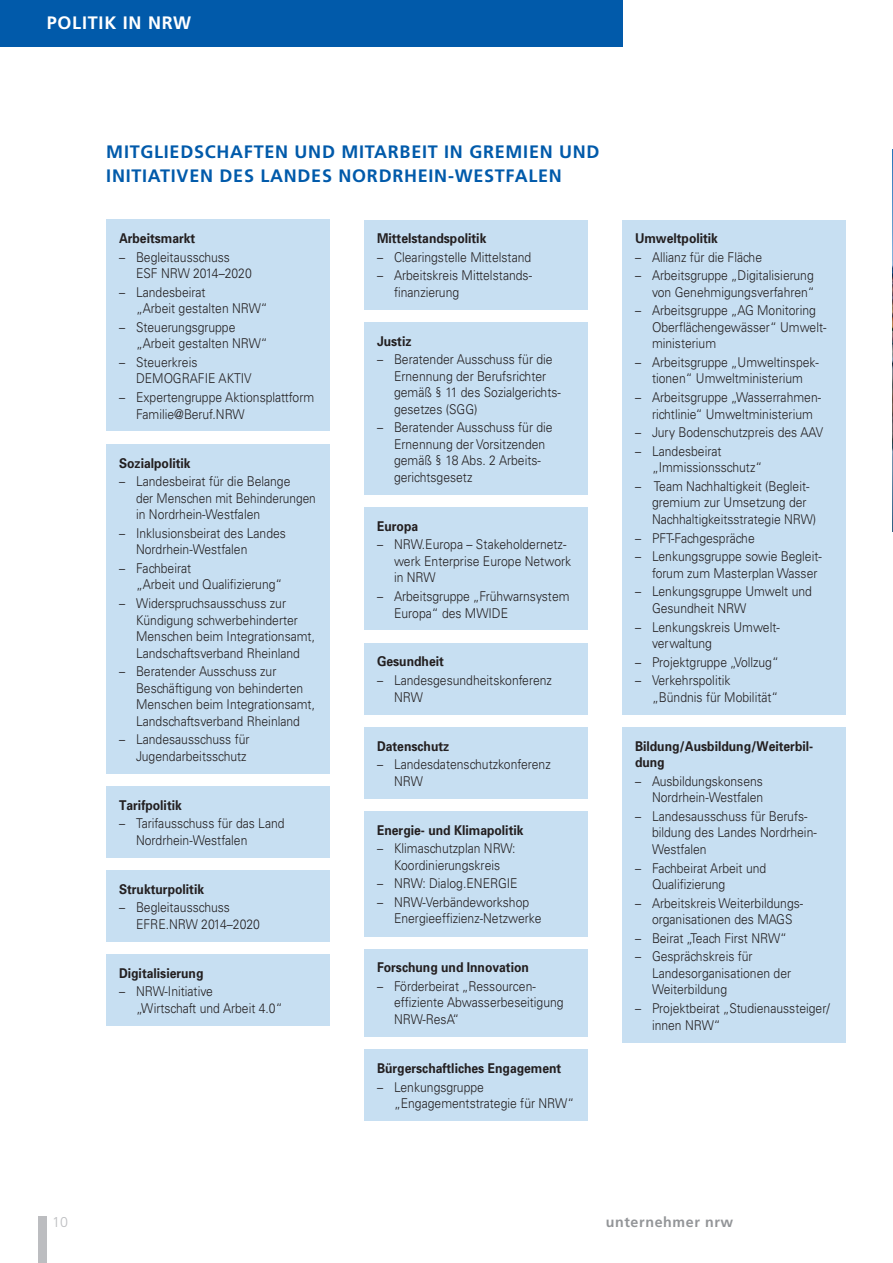
<style>
.page{position:relative;width:893px;height:1263px;background:#fff}
.page>*{position:absolute;margin:0;border:0;box-sizing:border-box;transform-origin:0 0}
.t1{font:700 18px/24px "Frutiger LT Std";letter-spacing:.04em;color:#015aaa}
.t2{font:700 18px "Frutiger LT Std";color:#fff}
.t3{font:700 14.25px "Frutiger LT Std";letter-spacing:.04em;color:#939598}
.t4{font:300 14.25px "Frutiger LT Std";color:#bcbdc0}
.t5{font:300 13.5px/16.5px "Univers";color:#231f20;scale:.9 1}
.t6{font:700 13.5px/16.5px "Univers";color:#231f20;scale:.9 1}
</style>
<div class="page">
<div style="left:38px;top:1216px;width:9px;height:47px;background:#bcbdc0"></div>
<div style="left:0;top:0;width:622px;height:47px;background:#015aaa"></div>
<img style="left:892px;top:150px;width:1px;height:382px">
<div style="left:106px;top:220px;width:224px;height:211px;background:#c7dff2"></div>
<div style="left:106px;top:444px;width:224px;height:329px;background:#c7dff2"></div>
<div style="left:106px;top:786px;width:224px;height:72px;background:#c7dff2"></div>
<div style="left:106px;top:870px;width:224px;height:72px;background:#c7dff2"></div>
<div style="left:106px;top:954px;width:224px;height:72px;background:#c7dff2"></div>
<div style="left:364px;top:220px;width:224px;height:89px;background:#c7dff2"></div>
<div style="left:364px;top:322px;width:224px;height:173px;background:#c7dff2"></div>
<div style="left:364px;top:507px;width:224px;height:123px;background:#c7dff2"></div>
<div style="left:364px;top:727px;width:224px;height:71px;background:#c7dff2"></div>
<div style="left:364px;top:811px;width:224px;height:125px;background:#c7dff2"></div>
<div style="left:622px;top:220px;width:224px;height:494px;background:#c7dff2"></div>
<div style="left:622px;top:727px;width:224px;height:315px;background:#c7dff2"></div>
<div style="left:364px;top:949px;width:224px;height:88px;background:#c7dff2"></div>
<div style="left:364px;top:643px;width:224px;height:71px;background:#c7dff2"></div>
<div style="left:364px;top:1049px;width:224px;height:72px;background:#c7dff2"></div>
<h1 class="t2" style="left:47px;top:13px;width:22px">Politik</h1>
<h1 class="t2" style="left:123px;top:13px;width:70px">in NRW</h1>
<h1 class="t1" style="left:106px;top:140px;width:495px">MITGLIEDSCHAFTEN UND MITARBEIT IN GREMIEN UND<br>INITIATIVEN DES LANDES NORDRHEIN-WESTFALEN</h1>
<p class="t6" style="left:119px;top:229px;width:86px">Arbeitsmarkt</p>
<p class="t5" style="left:136px;top:249px;width:130px;text-indent:-17px">– Begleitausschuss<br>ESF NRW 2014–2020</p>
<p class="t5" style="left:136px;top:284px;width:148px;text-indent:-17px">– Landesbeirat<br>„Arbeit gestalten NRW“</p>
<p class="t5" style="left:136px;top:319px;width:148px;text-indent:-17px">– Steuerungsgruppe „Arbeit gestalten NRW“</p>
<p class="t5" style="left:136px;top:354px;width:130px;text-indent:-17px">– Steuerkreis<br>DEMOGRAFIE AKTIV</p>
<p class="t5" style="left:136px;top:389px;width:199px;text-indent:-17px">– Expertengruppe Aktionsplattform<br>Familie@Beruf.NRW</p>
<p class="t6" style="left:119px;top:454px;width:81px">Sozialpolitik</p>
<p class="t5" style="left:136px;top:473px;width:201px;text-indent:-17px">– Landesbeirat für die Belange<br>der Menschen mit Behinderungen in Nordrhein-Westfalen</p>
<p class="t5" style="left:136px;top:525px;width:168px;text-indent:-17px">– Inklusionsbeirat des Landes<br>Nordrhein-Westfalen</p>
<p class="t5" style="left:136px;top:560px;width:164px;text-indent:-17px">– Fachbeirat<br>„Arbeit und Qualifizierung“</p>
<p class="t5" style="left:136px;top:595px;width:200px;text-indent:-17px">– Widerspruchsausschuss zur<br>Kündigung schwerbehinderter<br>Menschen beim Integrationsamt,<br>Landschaftsverband Rheinland</p>
<p class="t5" style="left:136px;top:663px;width:200px;text-indent:-17px">– Beratender Ausschuss zur<br>Beschäftigung von behinderten<br>Menschen beim Integrationsamt,<br>Landschaftsverband Rheinland</p>
<p class="t5" style="left:119px;top:731px;width:147px;text-align:right">– Landesausschuss für<br>Jugendarbeitsschutz</p>
<p class="t6" style="left:119px;top:796px;width:71px">Tarifpolitik</p>
<p class="t5" style="left:136px;top:815px;width:167px;text-indent:-17px">– Tarifausschuss für das Land<br>Nordrhein-Westfalen</p>
<p class="t6" style="left:119px;top:880px;width:96px">Strukturpolitik</p>
<p class="t5" style="left:136px;top:899px;width:139px;text-indent:-17px">– Begleitausschuss<br>EFRE.NRW 2014–2020</p>
<p class="t6" style="left:119px;top:964px;width:95px">Digitalisierung</p>
<p class="t5" style="left:136px;top:983px;width:164px;text-indent:-17px">– NRW-Initiative<br>„Wirtschaft und Arbeit 4.0“</p>
<p class="t6" style="left:377px;top:229px;width:123px">Mittelstandspolitik</p>
<p class="t5" style="left:377px;top:249px;width:173px">– Clearingstelle Mittelstand</p>
<p class="t5" style="left:394px;top:267px;width:154px;text-indent:-17px">– Arbeitskreis Mittelstands&shy;finanzierung</p>
<p class="t6" style="left:377px;top:332px;width:40px">Justiz</p>
<p class="t5" style="left:394px;top:351px;width:186px;text-indent:-17px">– Beratender Ausschuss für die<br>Ernennung der Berufsrichter gemäß § 11 des Sozialgerichts&shy;gesetzes (SGG)</p>
<p class="t5" style="left:394px;top:419px;width:178px;text-indent:-17px">– Beratender Ausschuss für die<br>Ernennung der Vorsitzenden gemäß § 18 Abs. 2 Arbeits&shy;gerichtsgesetz</p>
<p class="t6" style="left:377px;top:517px;width:47px">Europa</p>
<p class="t5" style="left:394px;top:536px;width:199px;text-indent:-17px">– NRW.Europa – Stakeholdernetz&shy;werk Enterprise Europe Network in NRW</p>
<p class="t5" style="left:394px;top:588px;width:197px;text-indent:-17px">– Arbeitsgruppe „Frühwarnsystem<br>Europa“ des MWIDE</p>
<p class="t6" style="left:377px;top:653px;width:76px">Gesundheit</p>
<p class="t5" style="left:394px;top:672px;width:177px;text-indent:-17px">– Landesgesundheitskonferenz<br>NRW</p>
<p class="t6" style="left:377px;top:737px;width:82px">Datenschutz</p>
<p class="t5" style="left:394px;top:756px;width:176px;text-indent:-17px">– Landesdatenschutzkonferenz<br>NRW</p>
<p class="t6" style="left:377px;top:821px;width:164px">Energie- und Klimapolitik</p>
<p class="t5" style="left:377px;top:840px;width:155px;text-align:center">– Klimaschutzplan NRW:<br>Koordinierungskreis</p>
<p class="t5" style="left:377px;top:875px;width:158px">– NRW: Dialog.ENERGIE</p>
<p class="t5" style="left:394px;top:894px;width:165px;text-indent:-17px">– NRW-Verbändeworkshop<br>Energieeffizienz-Netzwerke</p>
<p class="t6" style="left:377px;top:959px;width:170px">Forschung und Innovation</p>
<p class="t5" style="left:394px;top:978px;width:190px;text-indent:-17px">– Förderbeirat „Ressourcen&shy;effiziente Abwasserbeseitigung<br>NRW-ResA“</p>
<p class="t6" style="left:377px;top:1059px;width:206px">Bürgerschaftliches Engagement</p>
<p class="t5" style="left:394px;top:1078px;width:202px;text-indent:-17px">– Lenkungsgruppe „Engagementstrategie für NRW“</p>
<p class="t6" style="left:635px;top:229px;width:94px">Umweltpolitik</p>
<p class="t5" style="left:635px;top:249px;width:143px">– Allianz für die Fläche</p>
<p class="t5" style="left:635px;top:267px;width:201px;text-align:right">– Arbeitsgruppe „Digitalisierung von Genehmigungsverfahren“</p>
<p class="t5" style="left:652px;top:302px;width:195px;text-indent:-17px">– Arbeitsgruppe „AG Monitoring<br>Oberflächengewässer“ Umwelt&shy;ministerium</p>
<p class="t5" style="left:635px;top:354px;width:206px;text-align:center">– Arbeitsgruppe „Umweltinspek&shy;tionen“ Umweltministerium</p>
<p class="t5" style="left:652px;top:389px;width:189px;text-indent:-17px">– Arbeitsgruppe „Wasserrahmen&shy;richtlinie“ Umweltministerium</p>
<p class="t5" style="left:635px;top:424px;width:211px">– Jury Bodenschutzpreis des AAV</p>
<p class="t5" style="left:652px;top:443px;width:124px;text-indent:-17px">– Landesbeirat „Immissionsschutz“</p>
<p class="t5" style="left:652px;top:478px;width:184px;text-indent:-17px">– Team Nachhaltigkeit (Begleit&shy;gremium zur Umsetzung der<br>Nachhaltigkeitsstrategie NRW)</p>
<p class="t5" style="left:635px;top:530px;width:135px">– PFT-Fachgespräche</p>
<p class="t5" style="left:635px;top:548px;width:209px;text-align:right">– Lenkungsgruppe sowie Begleit&shy;forum zum Masterplan Wasser</p>
<p class="t5" style="left:652px;top:583px;width:179px;text-indent:-17px">– Lenkungsgruppe Umwelt und<br>Gesundheit NRW</p>
<p class="t5" style="left:652px;top:618px;width:143px;text-indent:-17px">– Lenkungskreis Umwelt&shy;verwaltung</p>
<p class="t5" style="left:635px;top:654px;width:161px">– Projektgruppe „Vollzug“</p>
<p class="t5" style="left:652px;top:672px;width:142px;text-indent:-17px">– Verkehrspolitik „Bündnis für Mobilität“</p>
<p class="t6" style="left:635px;top:737px;width:200px">Bildung/Ausbildung/Weiterbil&shy;dung</p>
<p class="t5" style="left:635px;top:773px;width:144px;text-align:right">– Ausbildungskonsens<br>Nordrhein-Westfalen</p>
<p class="t5" style="left:652px;top:808px;width:185px;text-indent:-17px">– Landesausschuss für Berufs&shy;bildung des Landes Nordrhein-<br>Westfalen</p>
<p class="t5" style="left:652px;top:859px;width:129px;text-indent:-17px">– Fachbeirat Arbeit und<br>Qualifizierung</p>
<p class="t5" style="left:635px;top:895px;width:188px;text-align:center">– Arbeitskreis Weiterbildungs&shy;organisationen des MAGS</p>
<p class="t5" style="left:635px;top:930px;width:170px">– Beirat „Teach First NRW“</p>
<p class="t5" style="left:652px;top:948px;width:156px;text-indent:-17px">– Gesprächskreis für<br>Landesorganisationen der<br>Weiterbildung</p>
<p class="t5" style="left:652px;top:1000px;width:199px;text-indent:-17px">– Projektbeirat „Studienaussteiger/ innen NRW“</p>
<p class="t4" style="left:52px;top:1214px;width:18px">10</p>
<p class="t3" style="left:606px;top:1213px;width:129px">unternehmer nrw</p>
</div>
